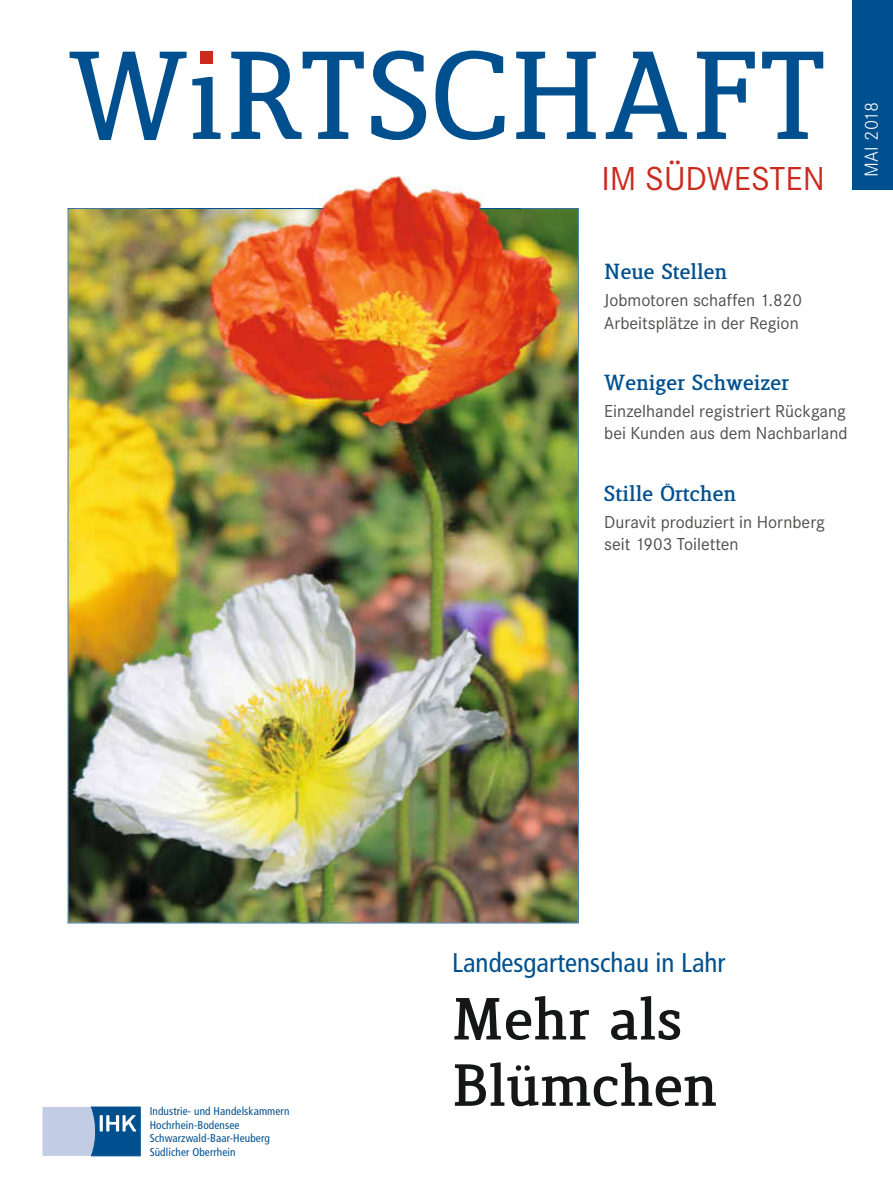
<style>
.page{position:relative;width:893px;height:1191px;background:#fff}
.page>*{position:absolute;margin:0;border:0;box-sizing:border-box;transform-origin:0 0}
.t1{font:700 120px "Lenga";letter-spacing:.015em;color:#00508f}
.t2{font:800 57px/66.3px "Lenga";color:#151616}
.t3{font:34.5px "Corporate S";color:#cb2a1e}
.t4{font:condensed 27px "Frutiger";color:#00508f}
.t5{font:800 21px "Lenga";color:#00508f}
.t6{font:300 19.5px "Corporate S";letter-spacing:.015em;color:#fff}
.t7{font:18px/22.5px "Corporate S";color:#4e4e4d}
.t8{font:condensed 11.25px/13.5px "Frutiger";letter-spacing:.01em;color:#00508f}
</style>
<div class="page">
<svg style="left:192px;top:77px;width:29px;height:62px"></svg>
<div style="left:200px;top:51px;width:12px;height:13px;background:#cb2a1e"></div>
<svg style="left:43px;top:1106px;width:97px;height:50px;background:#759bc2"></svg>
<hr style="left:100px;top:1115px;width:3px;height:16px;background:#fff">
<img style="left:68px;top:208px;width:511px;height:715px">
<div style="left:852px;top:0;width:41px;height:189px;background:#00508f"></div>
<img style="left:148px;top:177px;width:372px;height:123px">
<img style="left:148px;top:208px;width:372px;height:1px">
<h1 class="t1" style="left:68px;top:31px;width:758px">W RTSCHAFT</h1>
<h3 class="t3" style="left:601px;top:158px;width:225px">IM SÜDWESTEN</h3>
<p class="t6" style="left:860px;top:177px;width:77px;rotate:-90deg">MAI 2018</p>
<p class="t5" style="left:604px;top:262px;width:125px">Neue Stellen</p>
<p class="t7" style="left:604px;top:289px;width:199px">Jobmotoren schaffen 1.820<br>Arbeitsplätze in der Region</p>
<p class="t5" style="left:604px;top:372px;width:186px">Weniger Schweizer</p>
<p class="t7" style="left:604px;top:400px;width:245px">Einzelhandel registriert Rückgang bei Kunden aus dem Nachbarland</p>
<p class="t5" style="left:604px;top:483px;width:133px">Stille Örtchen</p>
<p class="t7" style="left:604px;top:510px;width:222px">Duravit produziert in Hornberg seit 1903 Toiletten</p>
<p class="t8" style="left:150px;top:1104px;width:141px">Industrie- und Handelskammern<br>Hochrhein-Bodensee<br>Schwarzwald-Baar-Heuberg<br>Südlicher Oberrhein</p>
<h3 class="t4" style="left:452px;top:947px;width:275px">Landesgartenschau in Lahr</h3>
<h2 class="t2" style="left:452px;top:989px;width:267px">Mehr als<br>Blümchen</h2>
</div>
